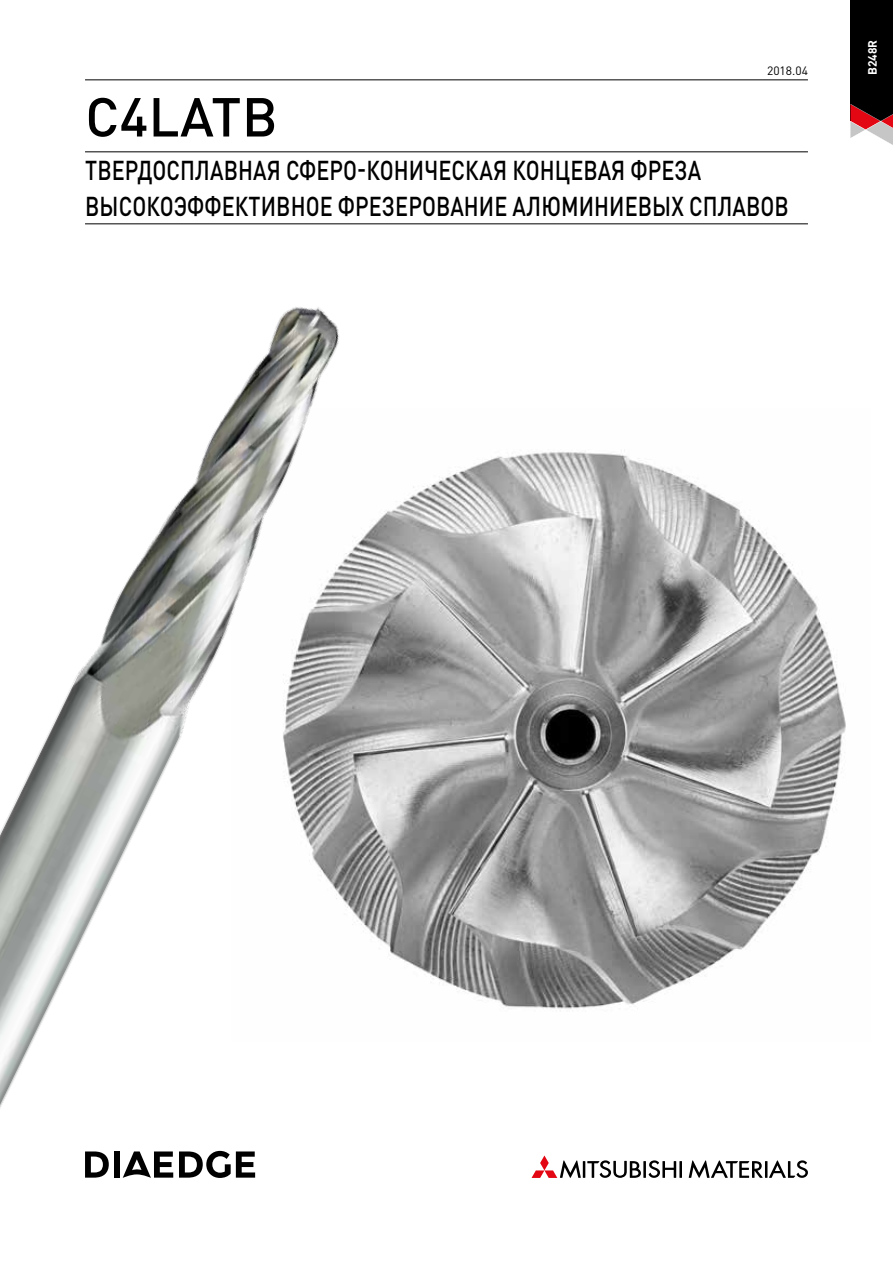
<style>
.page{position:relative;width:893px;height:1263px;background:#fff}
.page>*{position:absolute;margin:0;border:0;box-sizing:border-box;transform-origin:0 0}
.t1{font:500 54px "DIN Pro";letter-spacing:.005em;color:#000}
.t2{font:500 27px/36px "DIN Pro";letter-spacing:.005em;color:#000;scale:.8 1}
.t3{font:12px "DIN Pro";color:#000}
.t4{font:700 12px "DIN Pro";color:#fff}
</style>
<div class="page">
<div style="left:850px;top:0;width:43px;height:121px;background:#000"></div>
<svg style="left:850px;top:104px;width:43px;height:41px"></svg>
<hr style="left:679px;top:1161px;width:3px;height:17px;background:#000">
<hr style="left:643px;top:1161px;width:3px;height:17px;background:#000">
<svg style="left:649px;top:1160px;width:27px;height:18px"></svg>
<svg style="left:689px;top:1160px;width:119px;height:18px"></svg>
<svg style="left:531px;top:1155px;width:110px;height:23px"></svg>
<hr style="left:85px;top:79px;width:723px;height:1px;background:#000">
<hr style="left:85px;top:151px;width:723px;height:1px;background:#000">
<img style="left:462px;top:450px;width:384px;height:561px">
<img style="left:0;top:224px;width:462px;height:954px">
<hr style="left:85px;top:223px;width:723px;height:1px;background:#000">
<h1 class="t1" style="left:85px;top:73px;width:194px">C4LATB</h1>
<p class="t3" style="left:767px;top:61px;width:42px">2018.04</p>
<p class="t2" style="left:85px;top:149px;width:881px">ТВЕРДОСПЛАВНАЯ СФЕРО-КОНИЧЕСКАЯ КОНЦЕВАЯ ФРЕЗА<br>ВЫСОКОЭФФЕКТИВНОЕ ФРЕЗЕРОВАНИЕ АЛЮМИНИЕВЫХ СПЛАВОВ</p>
<p class="t4" style="left:863px;top:75px;width:37px;rotate:-90deg">B248R</p>
</div>
